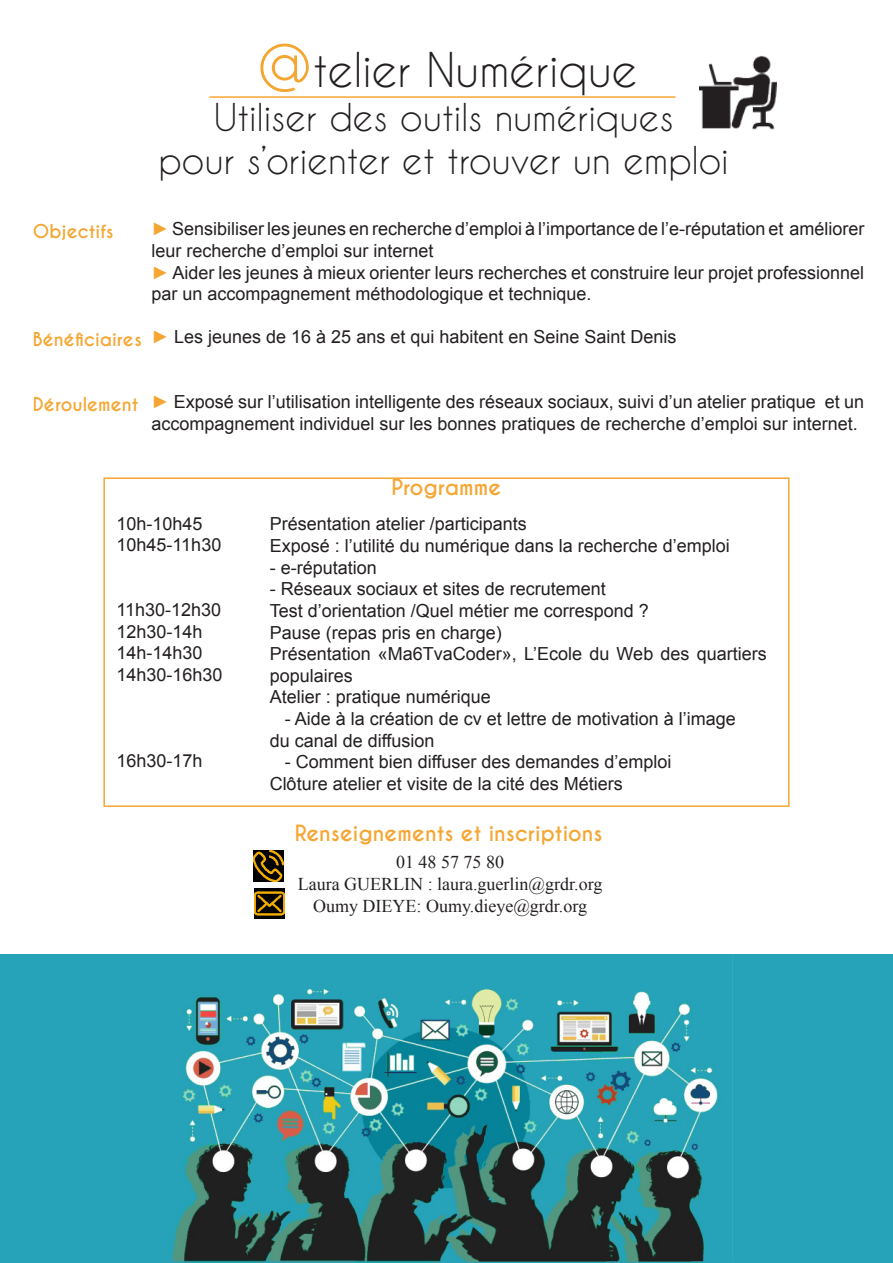
<style>
.page{position:relative;width:893px;height:1263px;background:#fff}
.page>*{position:absolute;margin:0;border:0;box-sizing:border-box;transform-origin:0 0}
.t1{font:45px "Caviar Dreams";color:#231f20}
.t2{font:36px "Caviar Dreams";color:#231f20}
.t3{font:700 21px "Caviar Dreams";color:#f5a632}
.t4{font:18px/21.6px "Arial";color:#231f20}
.t5{font:18px "Times New Roman";color:#231f20}
.t6{font:700 18px "Caviar Dreams";color:#f5a632}
.s1{font-size:72px;color:#f5a632}
.s2{color:#f5a632}
</style>
<div class="page">
<img style="left:699px;top:55px;width:77px;height:75px">
<hr style="left:209px;top:96px;width:466px;height:2px;background:#f5a632">
<div style="left:0;top:954px;width:893px;height:308px;background:#26a3b9"></div>
<img style="left:172px;top:988px;width:547px;height:273px">
<div style="left:103px;top:477px;width:686px;height:330px;border:2px solid #f5a632"></div>
<img style="left:254px;top:888px;width:31px;height:30px">
<img style="left:253px;top:851px;width:31px;height:30px">
<p class="t1" style="left:256px;top:43px;width:383px"><span class="s1">@</span>telier Numérique</p>
<p class="t2" style="left:214px;top:96px;width:461px">Utiliser des outils numériques</p>
<p class="t2" style="left:159px;top:139px;width:572px">pour s’orienter et trouver un emploi</p>
<p class="t6" style="left:33px;top:221px;width:82px">Objectifs</p>
<p class="t6" style="left:33px;top:329px;width:110px">Bénéficiaires</p>
<p class="t4" style="left:151px;top:218px;width:714px"><span class="s2">►</span> Sensibiliser les jeunes en recherche d’emploi à l’importance de l’e-réputation et améliorer leur recherche d’emploi sur internet</p>
<p class="t4" style="left:151px;top:262px;width:714px"><span class="s2">►</span> Aider les jeunes à mieux orienter leurs recherches et construire leur projet professionnel par un accompagnement méthodologique et technique.</p>
<p class="t4" style="left:151px;top:326px;width:527px"><span class="s2">►</span> Les jeunes de 16 à 25 ans et qui habitent en Seine Saint Denis</p>
<p class="t6" style="left:33px;top:393px;width:107px">Déroulement</p>
<p class="t4" style="left:151px;top:391px;width:714px"><span class="s2">►</span> Exposé sur l’utilisation intelligente des réseaux sociaux, suivi d’un atelier pratique et un accompagnement individuel sur les bonnes pratiques de recherche d’emploi sur internet.</p>
<p class="t3" style="left:392px;top:475px;width:111px">Programme</p>
<p class="t4" style="left:117px;top:513px;width:88px">10h-10h45</p>
<p class="t4" style="left:117px;top:534px;width:106px">10h45-11h30</p>
<p class="t4" style="left:117px;top:599px;width:106px">11h30-12h30</p>
<p class="t4" style="left:117px;top:621px;width:88px">12h30-14h</p>
<p class="t4" style="left:117px;top:642px;width:88px">14h-14h30</p>
<p class="t4" style="left:117px;top:664px;width:108px">14h30-16h30</p>
<p class="t4" style="left:117px;top:750px;width:88px">16h30-17h</p>
<p class="t4" style="left:270px;top:513px;width:259px">Présentation atelier /participants</p>
<p class="t4" style="left:270px;top:535px;width:462px">Exposé : l’utilité du numérique dans la recherche d’emploi</p>
<p class="t4" style="left:270px;top:557px;width:109px">- e-réputation</p>
<p class="t4" style="left:270px;top:578px;width:338px">- Réseaux sociaux et sites de recrutement</p>
<p class="t4" style="left:270px;top:600px;width:381px">Test d’orientation /Quel métier me correspond ?</p>
<p class="t4" style="left:270px;top:621px;width:234px">Pause (repas pris en charge)</p>
<p class="t4" style="left:270px;top:643px;width:499px">Présentation «Ma6TvaCoder», L’Ecole du Web des quartiers populaires</p>
<p class="t4" style="left:270px;top:686px;width:223px">Atelier : pratique numérique</p>
<p class="t4" style="left:285px;top:708px;width:453px">- Aide à la création de cv et lettre de motivation à l’image</p>
<p class="t4" style="left:270px;top:729px;width:166px">du canal de diffusion</p>
<p class="t4" style="left:285px;top:751px;width:388px">- Comment bien diffuser des demandes d’emploi</p>
<p class="t4" style="left:270px;top:773px;width:355px">Clôture atelier et visite de la cité des Métiers</p>
<p class="t3" style="left:295px;top:821px;width:309px">Renseignements et inscriptions</p>
<p class="t5" style="left:396px;top:850px;width:109px">01 48 57 75 80</p>
<p class="t5" style="left:298px;top:872px;width:306px">Laura GUERLIN : laura.guerlin@grdr.org</p>
<p class="t5" style="left:313px;top:893px;width:276px">Oumy DIEYE: Oumy.dieye@grdr.org</p>
</div>
